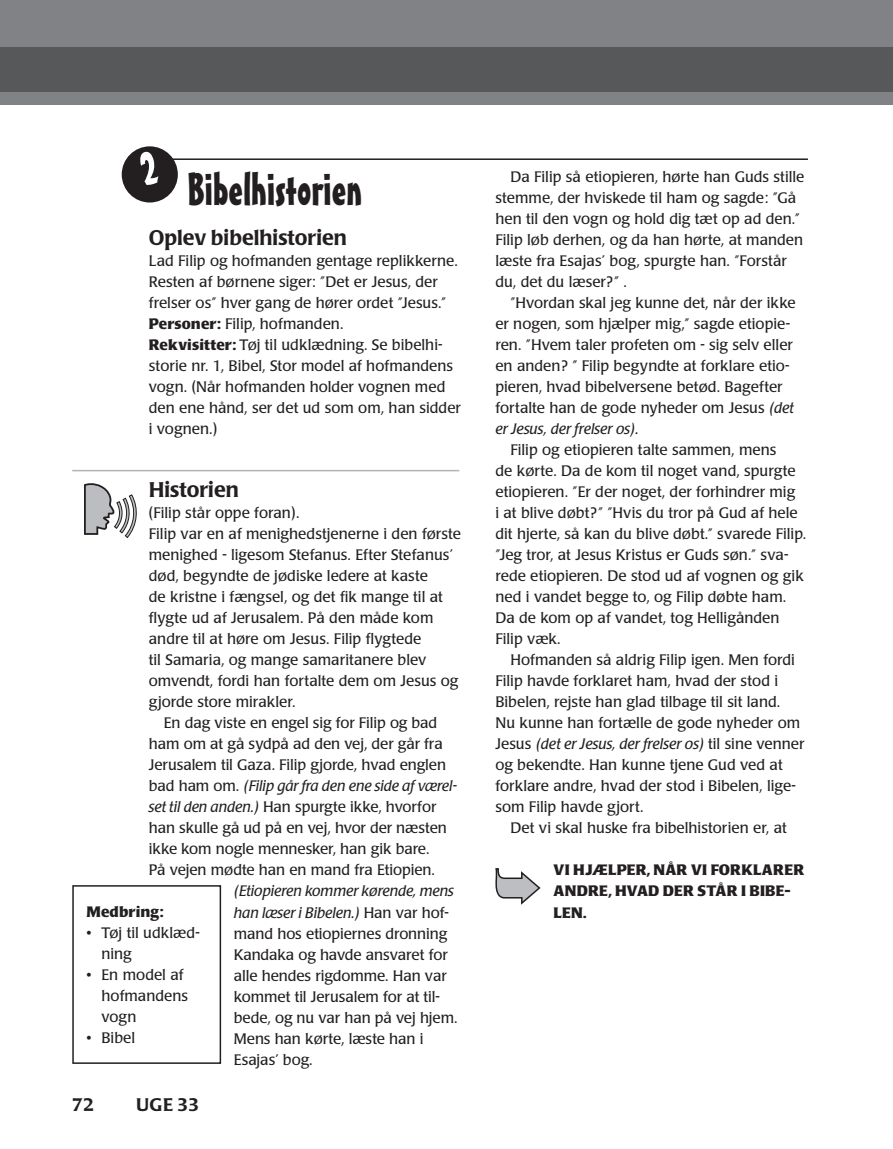
<style>
.page{position:relative;width:893px;height:1149px;background:#fff}
.page>*{position:absolute;margin:0;border:0;box-sizing:border-box;transform-origin:0 0}
.t1{font:45px "Mister Earl BT";color:#231f20}
.t2{font:500 21px "Poppl Laudatio";color:#231f20}
.t3{font:500 18px "Poppl Laudatio";letter-spacing:.01em;color:#231f20}
.t4{font:15px/21px "Poppl Laudatio";color:#231f20}
.t5{font:700 15px/21px "Poppl Laudatio";letter-spacing:.015em;color:#231f20}
.t6{font:italic 15px "Poppl Laudatio";color:#231f20}
.s1{font-weight:700}
.s2{font-style:normal}
.s3{font-style:italic}
</style>
<div class="page">
<div style="left:0;top:0;width:893px;height:104px;background:#808285"></div>
<div style="left:0;top:47px;width:893px;height:44px;background:#57585a"></div>
<div style="left:122px;top:146px;width:56px;height:56px;background:#231f20;border-radius:50%"></div>
<hr style="left:161px;top:158px;width:647px;height:2px;background:#231f20">
<div style="left:72px;top:884px;width:149px;height:179px;border:2px solid #231f20"></div>
<svg style="left:84px;top:483px;width:53px;height:55px"></svg>
<hr style="left:72px;top:469px;width:387px;height:2px;background:#b2b3b7">
<svg style="left:495px;top:868px;width:46px;height:37px"></svg>
<h1 class="t1" style="left:187px;top:173px;width:177px">Bibelhistorien</h1>
<h2 class="t2" style="left:149px;top:229px;width:200px">Oplev bibelhistorien</h2>
<p class="t4" style="left:149px;top:252px;width:314px">Lad Filip og hofmanden gentage replikkerne.<br>Resten af børnene siger: ”Det er Jesus, der frelser os” hver gang de hører ordet ”Jesus.” <span class="s1">Personer:</span> Filip, hofmanden.<br><span class="s1">Rekvisitter:</span> Tøj til udklædning. Se bibelhi&shy;storie nr. 1, Bibel, Stor model af hofmandens vogn. (Når hofmanden holder vognen med den ene hånd, ser det ud som om, han sidder i vognen.)</p>
<h2 class="t2" style="left:149px;top:481px;width:92px">Historien</h2>
<p class="t4" style="left:149px;top:504px;width:152px">(Filip står oppe foran).</p>
<p class="t4" style="left:149px;top:525px;width:314px">Filip var en af menighedstjenerne i den første</p>
<p class="t4" style="left:149px;top:546px;width:306px">menighed - ligesom Stefanus. Efter Stefanus’</p>
<p class="t4" style="left:149px;top:567px;width:281px">død, begyndte de jødiske ledere at kaste</p>
<p class="t4" style="left:149px;top:588px;width:296px">de kristne i fængsel, og det fik mange til at</p>
<p class="t4" style="left:149px;top:609px;width:286px">flygte ud af Jerusalem. På den måde kom</p>
<p class="t4" style="left:149px;top:630px;width:274px">andre til at høre om Jesus. Filip flygtede</p>
<p class="t4" style="left:149px;top:651px;width:279px">til Samaria, og mange samaritanere blev</p>
<p class="t4" style="left:149px;top:672px;width:311px">omvendt, fordi han fortalte dem om Jesus og</p>
<p class="t4" style="left:149px;top:693px;width:148px">gjorde store mirakler.</p>
<p class="t4" style="left:164px;top:714px;width:275px">En dag viste en engel sig for Filip og bad</p>
<p class="t4" style="left:149px;top:735px;width:295px">ham om at gå sydpå ad den vej, der går fra</p>
<p class="t4" style="left:149px;top:756px;width:299px">Jerusalem til Gaza. Filip gjorde, hvad englen</p>
<p class="t6" style="left:149px;top:780px;width:310px"><span class="s2">bad ham om.</span> (Filip går fra den ene side af værel-</p>
<p class="t4" style="left:149px;top:798px;width:289px"><span class="s3">set til den anden.)</span> Han spurgte ikke, hvorfor</p>
<p class="t4" style="left:149px;top:819px;width:300px">han skulle gå ud på en vej, hvor der næsten</p>
<p class="t4" style="left:149px;top:840px;width:282px">ikke kom nogle mennesker, han gik bare.</p>
<p class="t4" style="left:149px;top:861px;width:288px">På vejen mødte han en mand fra Etiopien.</p>
<p class="t4" style="left:234px;top:882px;width:225px"><span class="s3">(Etiopieren kommer kørende, mens han læser i Bibelen.)</span> Han var hof&shy;mand hos etiopiernes dronning<br>Kandaka og havde ansvaret for alle hendes rigdomme. Han var kommet til Jerusalem for at til&shy;bede, og nu var han på vej hjem.<br>Mens han kørte, læste han i<br>Esajas’ bog.</p>
<p class="t5" style="left:87px;top:902px;width:79px">Medbring:</p>
<p class="t4" style="left:101px;top:923px;width:100px;text-indent:-15px">• Tøj til udklæd&shy;ning</p>
<p class="t4" style="left:101px;top:965px;width:88px;text-indent:-15px">• En model af hofmandens vogn</p>
<p class="t4" style="left:87px;top:1028px;width:50px">• Bibel</p>
<p class="t3" style="left:72px;top:1097px;width:23px">72</p>
<p class="t3" style="left:136px;top:1097px;width:64px">UGE 33</p>
<p class="t4" style="left:495px;top:168px;width:310px;text-indent:15px">Da Filip så etiopieren, hørte han Guds stille stemme, der hviskede til ham og sagde: ”Gå hen til den vogn og hold dig tæt op ad den.” Filip løb derhen, og da han hørte, at manden læste fra Esajas’ bog, spurgte han. ”Forstår du, det du læser?” .</p>
<p class="t4" style="left:495px;top:294px;width:302px;text-indent:15px">”Hvordan skal jeg kunne det, når der ikke er nogen, som hjælper mig,” sagde etiopie&shy;ren. ”Hvem taler profeten om - sig selv eller en anden? ” Filip begyndte at forklare etio&shy;pieren, hvad bibelversene betød. Bagefter fortalte han de gode nyheder om Jesus <span class="s3">(det er Jesus, der frelser os).</span></p>
<p class="t4" style="left:495px;top:441px;width:312px;text-indent:15px">Filip og etiopieren talte sammen, mens<br>de kørte. Da de kom til noget vand, spurgte etiopieren. ”Er der noget, der forhindrer mig<br>i at blive døbt?” ”Hvis du tror på Gud af hele dit hjerte, så kan du blive døbt.” svarede Filip. ”Jeg tror, at Jesus Kristus er Guds søn.” sva&shy;rede etiopieren. De stod ud af vognen og gik ned i vandet begge to, og Filip døbte ham.<br>Da de kom op af vandet, tog Helligånden Filip væk.</p>
<p class="t4" style="left:495px;top:651px;width:311px;text-indent:15px">Hofmanden så aldrig Filip igen. Men fordi Filip havde forklaret ham, hvad der stod i Bibelen, rejste han glad tilbage til sit land.<br>Nu kunne han fortælle de gode nyheder om Jesus <span class="s3">(det er Jesus, der frelser os)</span> til sine venner og bekendte. Han kunne tjene Gud ved at forklare andre, hvad der stod i Bibelen, lige&shy;som Filip havde gjort.</p>
<p class="t4" style="left:510px;top:819px;width:278px">Det vi skal huske fra bibelhistorien er, at</p>
<p class="t5" style="left:554px;top:860px;width:252px">VI HJÆLPER, NÅR VI FORKLARER<br>ANDRE, HVAD DER STÅR I BIBE-<br>LEN.</p>
</div>
